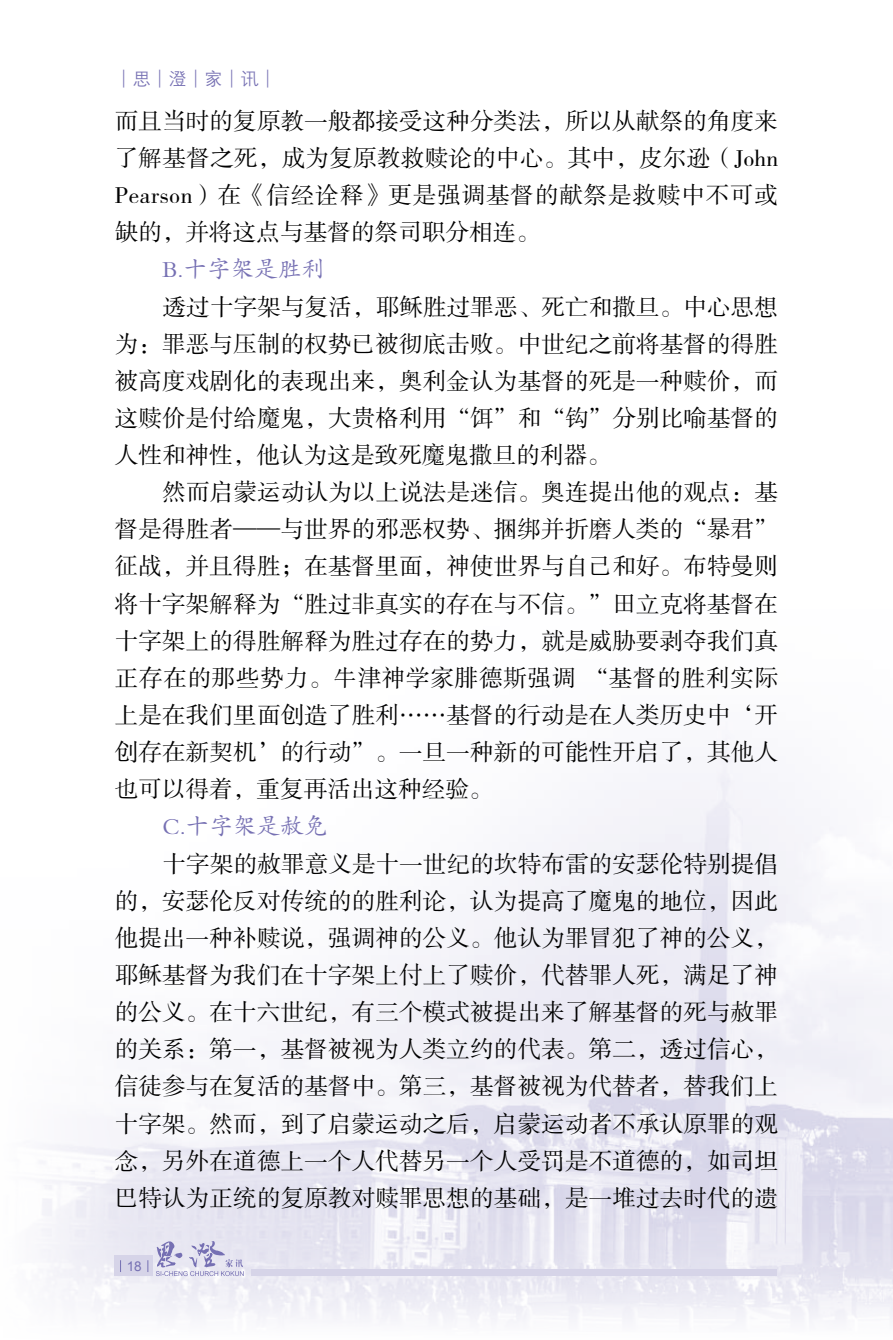
<style>
.page{position:relative;width:893px;height:1340px;background:#fff}
.page>*{position:absolute;margin:0;border:0;box-sizing:border-box;transform-origin:0 0}
.t1{font:23.62px/37.1px "FZSSK GBK1 0";letter-spacing:.005em;color:#000;text-align:justify}
.t2{font:23.62px "FZKTK GBK1 0";color:#7670b3}
.t3{font:18px "FZZDXK GBK1 0";color:#7670b3}
.t4{font:13.5px "Arial";color:#7670b3}
</style>
<div class="page">
<img style="left:41px;top:738px;width:852px;height:584px">
<svg style="left:156px;top:1240px;width:88px;height:35px;background:#cfcde4"></svg>
<div style="left:115px;top:1255px;width:38px;height:20px;background:#d6d4e8"></div>
<div style="left:251px;top:1269px;width:526px;height:6px;background:#d6d4e8"></div>
<p class="t3" style="left:115px;top:69px;width:164px">│思│澄│家│讯│</p>
<p class="t1" style="left:115px;top:103px;width:665px">而且当时的复原教一般都接受这种分类法，所以从献祭的角度来了解基督之死，成为复原教救赎论的中心。其中，皮尔逊（John Pearson）在《信经诠释》更是强调基督的献祭是救赎中不可或缺的，并将这点与基督的祭司职分相连。</p>
<p class="t2" style="left:163px;top:257px;width:164px">B.十字架是胜利</p>
<p class="t1" style="left:115px;top:289px;width:665px;text-indent:48px">透过十字架与复活，耶稣胜过罪恶、死亡和撒旦。中心思想为：罪恶与压制的权势已被彻底击败。中世纪之前将基督的得胜被高度戏剧化的表现出来，奥利金认为基督的死是一种赎价，而这赎价是付给魔鬼，大贵格利用“饵”和“钩”分别比喻基督的人性和神性，他认为这是致死魔鬼撒旦的利器。</p>
<p class="t1" style="left:115px;top:475px;width:665px;text-indent:48px">然而启蒙运动认为以上说法是迷信。奥连提出他的观点：基督是得胜者——与世界的邪恶权势、捆绑并折磨人类的“暴君”征战，并且得胜；在基督里面，神使世界与自己和好。布特曼则将十字架解释为“胜过非真实的存在与不信。”田立克将基督在十字架上的得胜解释为胜过存在的势力，就是威胁要剥夺我们真正存在的那些势力。牛津神学家腓德斯强调 “基督的胜利实际上是在我们里面创造了胜利……基督的行动是在人类历史中‘开创存在新契机’的行动”。一旦一种新的可能性开启了，其他人也可以得着，重复再活出这种经验。</p>
<p class="t2" style="left:163px;top:814px;width:167px">C.十字架是赦免</p>
<p class="t1" style="left:115px;top:846px;width:665px;text-indent:48px">十字架的赦罪意义是十一世纪的坎特布雷的安瑟伦特别提倡的，安瑟伦反对传统的的胜利论，认为提高了魔鬼的地位，因此他提出一种补赎说，强调神的公义。他认为罪冒犯了神的公义，耶稣基督为我们在十字架上付上了赎价，代替罪人死，满足了神的公义。在十六世纪，有三个模式被提出来了解基督的死与赦罪的关系：第一，基督被视为人类立约的代表。第二，透过信心，信徒参与在复活的基督中。第三，基督被视为代替者，替我们上十字架。然而，到了启蒙运动之后，启蒙运动者不承认原罪的观念，另外在道德上一个人代替另一个人受罚是不道德的，如司坦巴特认为正统的复原教对赎罪思想的基础，是一堆过去时代的遗</p>
<p class="t4" style="left:127px;top:1257px;width:8px">18</p>
</div>
